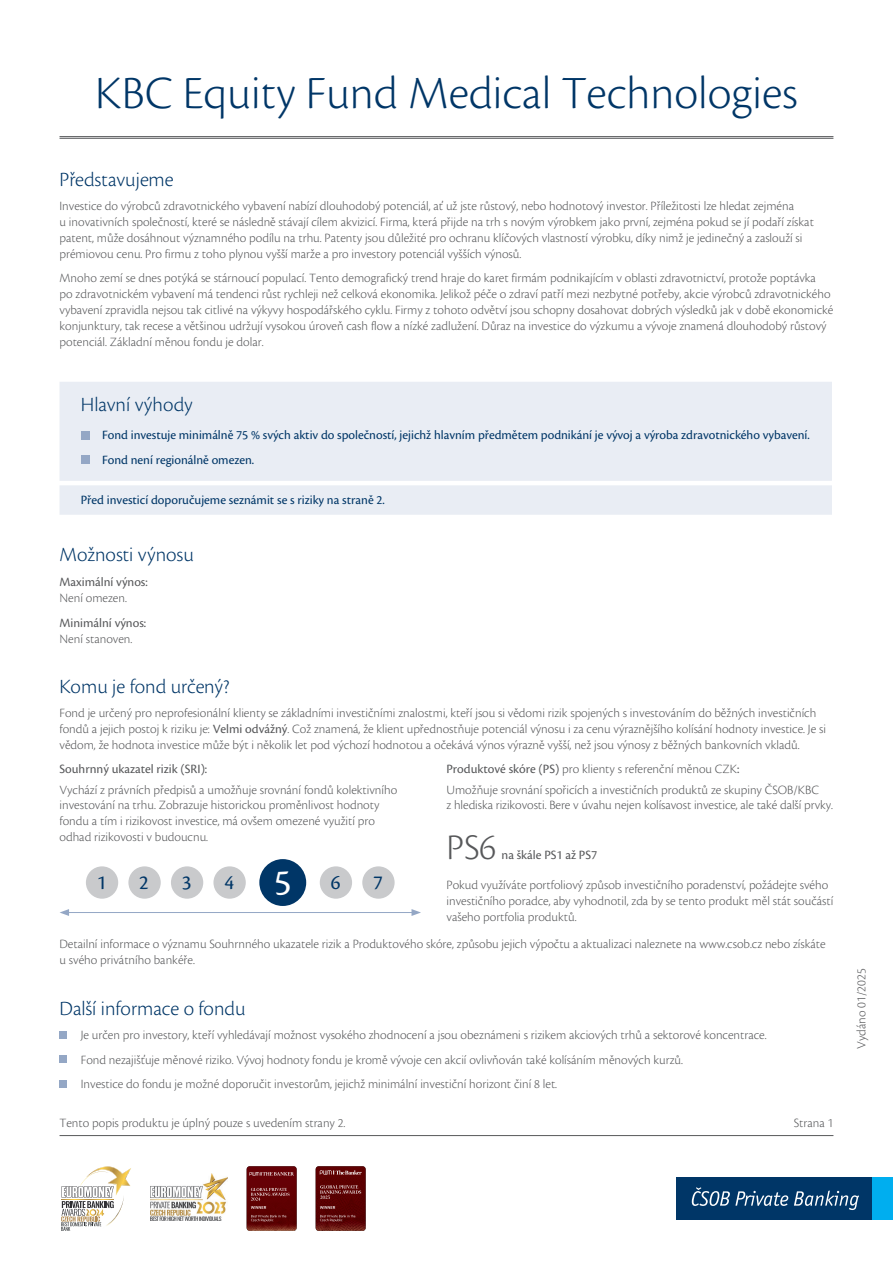
<style>
.page{position:relative;width:893px;height:1263px;background:#fff}
.page>*{position:absolute;margin:0;border:0;box-sizing:border-box;transform-origin:0 0}
.t1{font:300 48px "Cronos Pro";color:#003667}
.normal_text{font:300 37.5px "Cronos Pro";color:#57585a}
.Nadpis{font:300 21px "Cronos Pro";color:#003667}
.podnadpis_2{font:300 21px "Cronos Pro";color:#003667}
.t2{font:21px "Cronos Pro";color:#003667}
.normal_text-2{font:300 13.2px/15.9px "Cronos Pro";color:#57585a}
.podnadpis_2-2{font:300 13.2px/15.9px "Cronos Pro";color:#57585a}
.text_v_boxech_bold_o{font:13.2px "Cronos Pro";color:#003667}
.podnadpis_2-3{font:13.2px "Cronos Pro";color:#57585a}
.normal_text-3{font:13.2px "Cronos Pro";color:#57585a}
.s1{font-weight:400}
.s2{font-size:37.5px;color:#fff}
</style>
<div class="page">
<hr style="left:60px;top:1135px;width:773px;height:1px;background:#57585a">
<div style="left:677px;top:1177px;width:195px;height:43px;background:#003667"></div>
<svg style="left:692px;top:1187px;width:96px;height:19px"></svg>
<svg style="left:794px;top:1190px;width:65px;height:20px"></svg>
<div style="left:872px;top:1177px;width:21px;height:43px;background:#00aeef"></div>
<svg style="left:61px;top:1166px;width:70px;height:65px"></svg>
<img style="left:150px;top:1173px;width:77px;height:47px">
<img style="left:316px;top:1166px;width:50px;height:65px">
<svg style="left:320px;top:1166px;width:42px;height:8px"></svg>
<svg style="left:320px;top:1181px;width:41px;height:41px"></svg>
<img style="left:247px;top:1166px;width:50px;height:65px">
<svg style="left:251px;top:1188px;width:38px;height:34px"></svg>
<svg style="left:249px;top:1172px;width:45px;height:3px"></svg>
<hr style="left:60px;top:136px;width:773px;height:1px;background:#57585a">
<hr style="left:60px;top:138px;width:773px;height:1px;background:#57585a">
<div style="left:60px;top:382px;width:772px;height:133px;background:#e9edf4"></div>
<div style="left:81px;top:431px;width:8px;height:9px;background:#94a7c5"></div>
<div style="left:81px;top:455px;width:8px;height:9px;background:#94a7c5"></div>
<div style="left:86px;top:866px;width:32px;height:33px;background:#c9cacc;border-radius:50%"></div>
<div style="left:128px;top:866px;width:33px;height:33px;background:#c9cacc;border-radius:50%"></div>
<div style="left:171px;top:866px;width:32px;height:33px;background:#c9cacc;border-radius:50%"></div>
<div style="left:213px;top:866px;width:33px;height:33px;background:#c9cacc;border-radius:50%"></div>
<div style="left:259px;top:859px;width:47px;height:47px;background:#003667;border-radius:50%"></div>
<div style="left:320px;top:866px;width:32px;height:33px;background:#c9cacc;border-radius:50%"></div>
<div style="left:362px;top:866px;width:33px;height:33px;background:#c9cacc;border-radius:50%"></div>
<hr style="left:67px;top:912px;width:347px;height:1px;background:#94a7c5">
<svg style="left:60px;top:909px;width:9px;height:7px"></svg>
<svg style="left:411px;top:909px;width:10px;height:7px"></svg>
<div style="left:60px;top:1031px;width:7px;height:8px;background:#94a7c5"></div>
<div style="left:60px;top:1055px;width:7px;height:8px;background:#94a7c5"></div>
<div style="left:60px;top:1080px;width:7px;height:7px;background:#94a7c5"></div>
<p class="t1" style="left:95px;top:65px;width:704px">KBC Equity Fund Medical Technologies</p>
<p class="Nadpis" style="left:60px;top:167px;width:116px">Představujeme</p>
<p class="normal_text-2" style="left:60px;top:198px;width:756px">Investice do výrobců zdravotnického vybavení nabízí dlouhodobý potenciál, ať už jste růstový, nebo hodnotový investor. Příležitosti lze hledat zejména<br>u inovativních společností, které se následně stávají cílem akvizicí. Firma, která přijde na trh s novým výrobkem jako první, zejména pokud se jí podaří získat patent, může dosáhnout významného podílu na trhu. Patenty jsou důležité pro ochranu klíčových vlastností výrobku, díky nimž je jedinečný a zaslouží si prémiovou cenu. Pro firmu z toho plynou vyšší marže a pro investory potenciál vyšších výnosů.</p>
<p class="normal_text-2" style="left:60px;top:270px;width:775px">Mnoho zemí se dnes potýká se stárnoucí populací. Tento demografický trend hraje do karet firmám podnikajícím v oblasti zdravotnictví, protože poptávka<br>po zdravotnickém vybavení má tendenci růst rychleji než celková ekonomika. Jelikož péče o zdraví patří mezi nezbytné potřeby, akcie výrobců zdravotnického vybavení zpravidla nejsou tak citlivé na výkyvy hospodářského cyklu. Firmy z tohoto odvětví jsou schopny dosahovat dobrých výsledků jak v době ekonomické konjunktury, tak recese a většinou udržují vysokou úroveň cash flow a nízké zadlužení. Důraz na investice do výzkumu a vývoje znamená dlouhodobý růstový potenciál. Základní měnou fondu je dolar.</p>
<p class="Nadpis" style="left:81px;top:392px;width:113px">Hlavní výhody</p>
<p class="text_v_boxech_bold_o" style="left:102px;top:428px;width:709px">Fond investuje minimálně 75 % svých aktiv do společností, jejichž hlavním předmětem podnikání je vývoj a výroba zdravotnického vybavení.</p>
<p class="text_v_boxech_bold_o" style="left:102px;top:452px;width:154px">Fond není regionálně omezen.</p>
<p class="text_v_boxech_bold_o" style="left:81px;top:492px;width:306px">Před investicí doporučujeme seznámit se s riziky na straně 2.</p>
<p class="podnadpis_2" style="left:60px;top:543px;width:136px">Možnosti výnosu</p>
<p class="podnadpis_2-3" style="left:60px;top:574px;width:90px">Maximální výnos:</p>
<p class="normal_text-2" style="left:60px;top:590px;width:69px">Není omezen.</p>
<p class="podnadpis_2-3" style="left:60px;top:615px;width:88px">Minimální výnos:</p>
<p class="podnadpis_2-2" style="left:60px;top:631px;width:74px">Není stanoven.</p>
<p class="Nadpis" style="left:60px;top:674px;width:171px">Komu je fond určený?</p>
<p class="podnadpis_2-2" style="left:60px;top:705px;width:768px">Fond je určený pro neprofesionální klienty se základními investičními znalostmi, kteří jsou si vědomi rizik spojených s investováním do běžných investičních fondů a jejich postoj k riziku je: <span class="s1">Velmi odvážný</span>. Což znamená, že klient upřednostňuje potenciál výnosu i za cenu výraznějšího kolísání hodnoty investice. Je si vědom, že hodnota investice může být i několik let pod výchozí hodnotou a očekává výnos výrazně vyšší, než jsou výnosy z běžných bankovních vkladů.</p>
<p class="podnadpis_2-3" style="left:60px;top:762px;width:149px">Souhrnný ukazatel rizik (SRI):</p>
<p class="normal_text-2" style="left:60px;top:781px;width:339px">Vychází z právních předpisů a umožňuje srovnání fondů kolektivního investování na trhu. Zobrazuje historickou proměnlivost hodnoty fondu a tím i rizikovost investice, má ovšem omezené využití pro odhad rizikovosti v budoucnu.</p>
<p class="t2" style="left:97px;top:871px;width:11px">1</p>
<p class="t2" style="left:139px;top:871px;width:11px">2</p>
<p class="t2" style="left:182px;top:871px;width:11px">3</p>
<p class="t2" style="left:224px;top:871px;width:118px">4<span class="s2">5</span>6</p>
<p class="t2" style="left:373px;top:871px;width:11px">7</p>
<p class="normal_text-2" style="left:446px;top:761px;width:294px"><span class="s1">Produktové skóre (PS)</span> pro klienty s referenční měnou CZK<span class="s1">:</span></p>
<p class="normal_text-2" style="left:446px;top:781px;width:388px">Umožňuje srovnání spořicích a investičních produktů ze skupiny ČSOB/KBC<br>z hlediska rizikovosti. Bere v úvahu nejen kolísavost investice, ale také další prvky.</p>
<p class="normal_text" style="left:446px;top:826px;width:51px">PS6</p>
<p class="normal_text-3" style="left:502px;top:848px;width:97px">na škále PS1 až PS7</p>
<p class="normal_text-2" style="left:446px;top:877px;width:388px">Pokud využíváte portfoliový způsob investičního poradenství, požádejte svého investičního poradce, aby vyhodnotil, zda by se tento produkt měl stát součástí vašeho portfolia produktů.</p>
<p class="normal_text-2" style="left:60px;top:936px;width:768px">Detailní informace o významu Souhrnného ukazatele rizik a Produktového skóre, způsobu jejich výpočtu a aktualizaci naleznete na www.csob.cz nebo získáte u svého privátního bankéře.</p>
<p class="Nadpis" style="left:60px;top:996px;width:188px">Další informace o fondu</p>
<p class="normal_text-2" style="left:81px;top:1027px;width:687px">Je určen pro investory, kteří vyhledávají možnost vysokého zhodnocení a jsou obeznámeni s rizikem akciových trhů a sektorové koncentrace.</p>
<p class="normal_text-2" style="left:81px;top:1051px;width:604px">Fond nezajišťuje měnové riziko. Vývoj hodnoty fondu je kromě vývoje cen akcií ovlivňován také kolísáním měnových kurzů.</p>
<p class="normal_text-2" style="left:81px;top:1076px;width:478px">Investice do fondu je možné doporučit investorům, jejichž minimální investiční horizont činí 8 let.</p>
<p class="normal_text-2" style="left:60px;top:1115px;width:287px">Tento popis produktu je úplný pouze s uvedením strany 2.</p>
<p class="normal_text-2" style="left:794px;top:1115px;width:41px">Strana 1</p>
<p class="normal_text-2" style="left:853px;top:1049px;width:82px;rotate:-90deg">Vydáno 01/2025</p>
</div>
